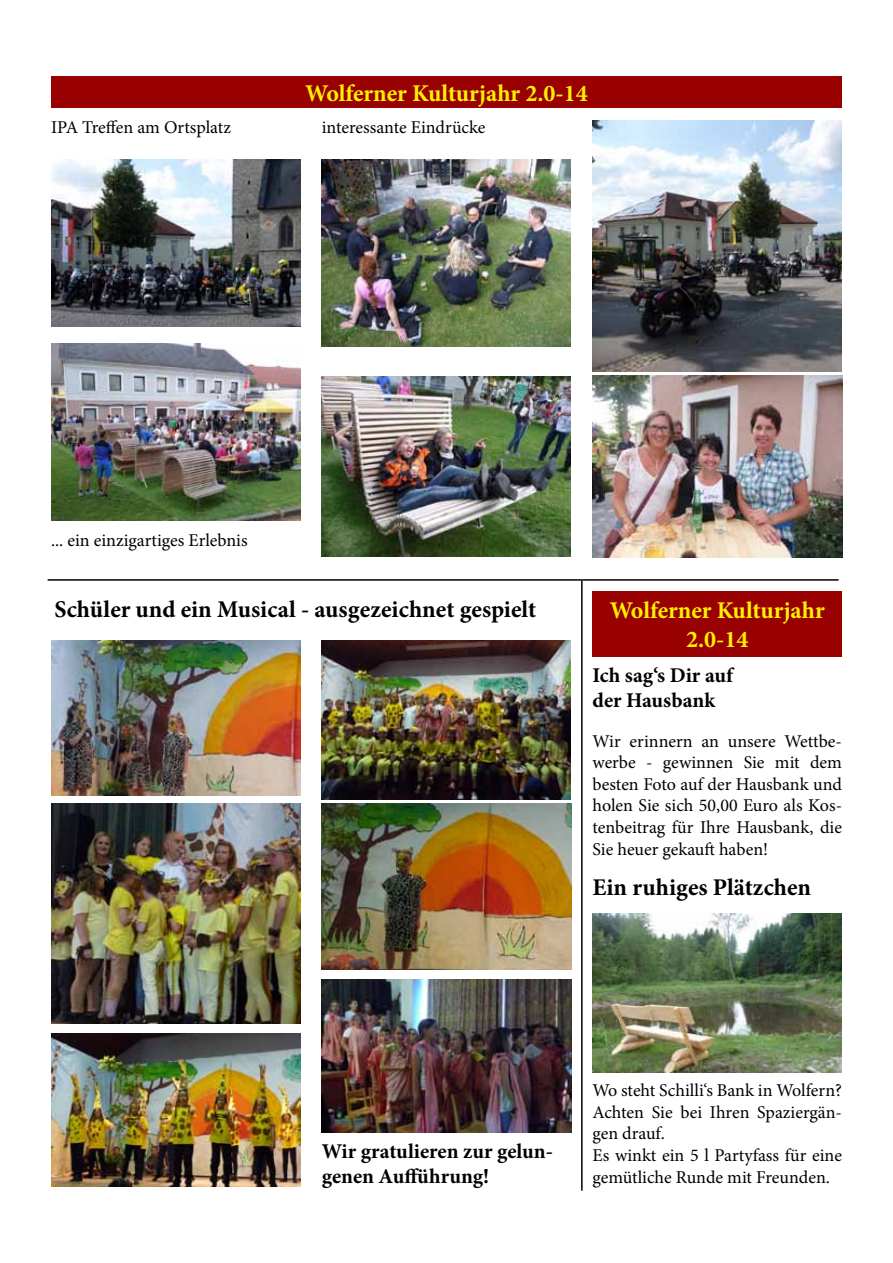
<style>
.page{position:relative;width:893px;height:1263px;background:#fff}
.page>*{position:absolute;margin:0;border:0;box-sizing:border-box;transform-origin:0 0}
.t1{font:700 24px "Minion Pro";color:#000}
.t2{font:700 24px/28.8px "Minion Pro";color:#fff200;text-align:center}
.t3{font:700 21px/25.2px "Minion Pro";color:#000}
.t4{font:18px/21.6px "Minion Pro";color:#000;text-align:justify}
</style>
<div class="page">
<div style="left:51px;top:76px;width:791px;height:32px;background:#900"></div>
<img style="left:51px;top:159px;width:249px;height:168px">
<img style="left:321px;top:159px;width:250px;height:188px">
<img style="left:592px;top:120px;width:250px;height:251px">
<img style="left:51px;top:343px;width:250px;height:178px">
<img style="left:321px;top:376px;width:250px;height:180px">
<img style="left:593px;top:375px;width:249px;height:182px">
<hr style="left:48px;top:579px;width:791px;height:2px;background:#000">
<img style="left:51px;top:640px;width:250px;height:156px">
<img style="left:51px;top:804px;width:250px;height:219px">
<img style="left:51px;top:1034px;width:250px;height:152px">
<img style="left:322px;top:640px;width:249px;height:159px">
<img style="left:322px;top:804px;width:249px;height:165px">
<img style="left:322px;top:979px;width:249px;height:153px">
<div style="left:592px;top:591px;width:250px;height:65px;background:#900"></div>
<img style="left:592px;top:913px;width:250px;height:159px">
<hr style="left:581px;top:581px;width:2px;height:610px;background:#000">
<h1 class="t2" style="left:305px;top:79px;width:284px">Wolferner Kulturjahr 2.0-14</h1>
<p class="t4" style="left:51px;top:117px;width:181px">IPA Treffen am Ortsplatz</p>
<p class="t4" style="left:322px;top:117px;width:165px">interessante Eindrücke</p>
<p class="t4" style="left:51px;top:529px;width:198px">... ein einzigartiges Erlebnis</p>
<h1 class="t1" style="left:54px;top:593px;width:483px">Schüler und ein Musical - ausgezeichnet gespielt</h1>
<h1 class="t2" style="left:610px;top:595px;width:217px">Wolferner Kulturjahr<br>2.0-14</h1>
<p class="t3" style="left:592px;top:662px;width:142px">Ich sag‘s Dir auf der Hausbank</p>
<p class="t4" style="left:592px;top:730px;width:251px">Wir erinnern an unsere Wettbe&shy;werbe - gewinnen Sie mit dem besten Foto auf der Hausbank und holen Sie sich 50,00 Euro als Kos&shy;tenbeitrag für Ihre Hausbank, die Sie heuer gekauft haben!</p>
<h1 class="t1" style="left:592px;top:870px;width:220px">Ein ruhiges Plätzchen</h1>
<p class="t3" style="left:322px;top:1138px;width:233px">Wir gratulieren zur gelun&shy;genen Aufführung!</p>
<p class="t4" style="left:592px;top:1080px;width:251px;text-align:left">Wo steht Schilli‘s Bank in Wolfern?<br>Achten Sie bei Ihren Spaziergän&shy;gen drauf.<br>Es winkt ein 5 l Partyfass für eine gemütliche Runde mit Freunden.</p>
</div>
